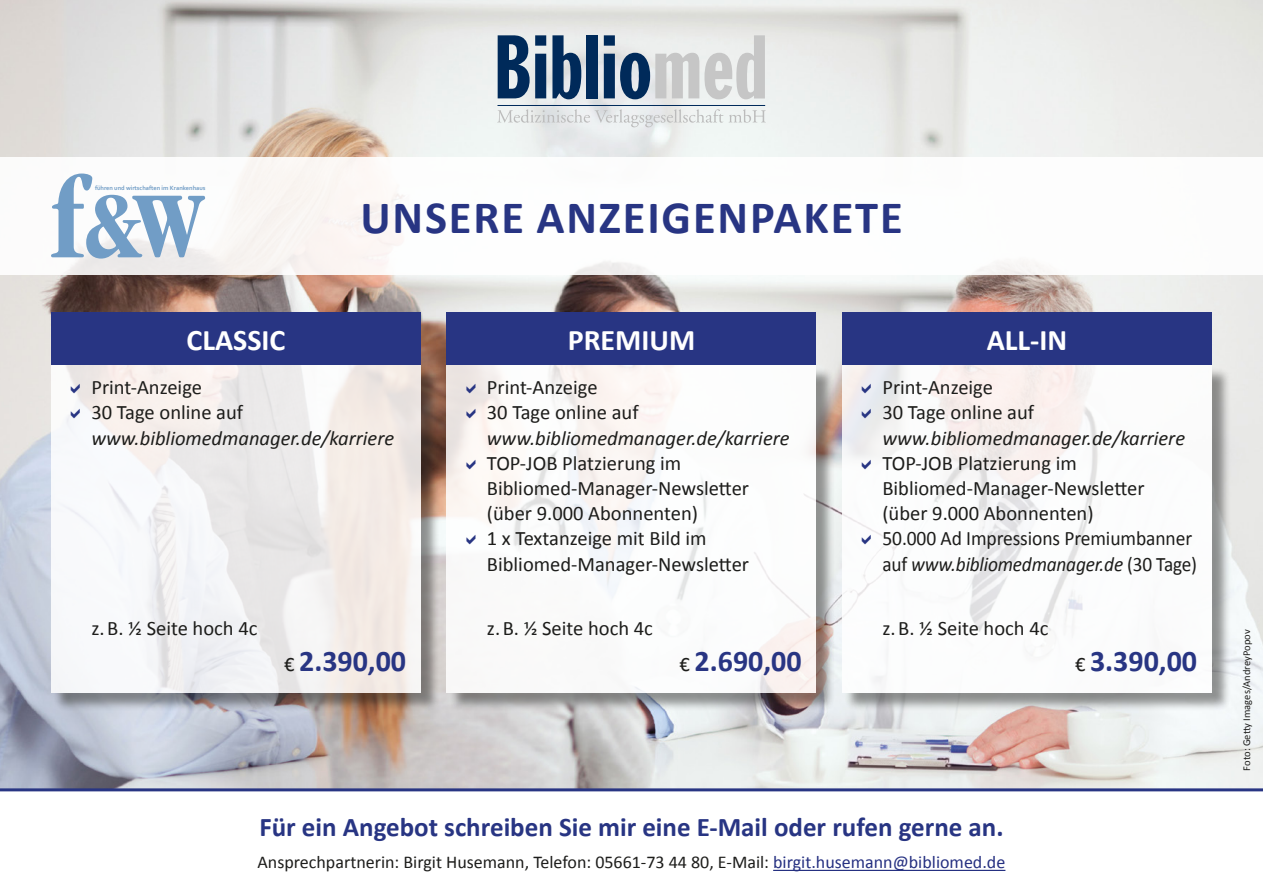
<style>
.page{position:relative;width:1263px;height:893px;background:#fff}
.page>*{position:absolute;margin:0;border:0;box-sizing:border-box;transform-origin:0 0}
.t1{font:700 46.5px "Calibri";letter-spacing:.04em;color:#283583}
.t2{font:700 30px "Calibri";color:#283583}
.t3{font:700 30px "Calibri";color:#fff}
.t4{font:700 27px "Calibri";color:#283583}
.t5{font:20.55px/25.2px "Calibri";color:#1d1d1b}
.t6{font:italic 20.55px "Calibri";color:#1d1d1b}
.t7{font:18px "Calibri";color:#1d1d1b}
.t8{font:10.5px "Calibri";color:#1d1d1b}
.t9{font:700 6.3px "Corbel";color:#719dc6}
.s1{font-style:italic}
.s2{font-weight:400;font-size:20.55px;color:#1d1d1b}
.s3{color:#253081}
</style>
<div class="page">
<img style="left:0;top:0;width:1263px;height:788px">
<div style="left:0;top:157px;width:1263px;height:117px;background:#fff"></div>
<hr style="left:773px;top:870px;width:232px;height:1px;background:#253081">
<div style="left:53px;top:367px;width:387px;height:344px;background:#1d1d1b;opacity:.55"></div>
<svg style="left:51px;top:365px;width:370px;height:327px"></svg>
<div style="left:449px;top:367px;width:386px;height:344px;background:#1d1d1b;opacity:.55"></div>
<div style="left:446px;top:365px;width:370px;height:327px;background:#fff"></div>
<div style="left:844px;top:367px;width:387px;height:344px;background:#1d1d1b;opacity:.55"></div>
<svg style="left:842px;top:365px;width:370px;height:327px"></svg>
<hr style="left:0;top:788px;width:1263px;height:3px;background:#283583">
<div style="left:51px;top:313px;width:370px;height:52px;background:#283583"></div>
<div style="left:446px;top:313px;width:370px;height:52px;background:#283583"></div>
<div style="left:842px;top:313px;width:370px;height:52px;background:#283583"></div>
<svg style="left:498px;top:35px;width:48px;height:63px;background:#466486"></svg>
<svg style="left:552px;top:35px;width:29px;height:64px;background:#526e8d"></svg>
<div style="left:586px;top:35px;width:12px;height:63px;background:#002a5a"></div>
<svg style="left:604px;top:35px;width:161px;height:64px;background:#bac1c8"></svg>
<svg style="left:497px;top:109px;width:226px;height:18px"></svg>
<svg style="left:729px;top:109px;width:37px;height:14px"></svg>
<hr style="left:497px;top:105px;width:268px;height:1px;background:#002a5a">
<svg style="left:51px;top:174px;width:154px;height:85px"></svg>
<svg style="left:71px;top:384px;width:9px;height:10px"></svg>
<svg style="left:71px;top:409px;width:9px;height:10px"></svg>
<svg style="left:466px;top:384px;width:9px;height:10px"></svg>
<svg style="left:466px;top:409px;width:9px;height:10px"></svg>
<svg style="left:466px;top:459px;width:3px;height:10px"></svg>
<svg style="left:862px;top:384px;width:9px;height:10px"></svg>
<svg style="left:862px;top:409px;width:9px;height:10px"></svg>
<svg style="left:862px;top:459px;width:9px;height:10px"></svg>
<svg style="left:862px;top:535px;width:9px;height:10px"></svg>
<p class="t9" style="left:95px;top:184px;width:112px">führen und wirtschaften im Krankenhaus</p>
<h1 class="t1" style="left:360px;top:189px;width:544px">UNSERE ANZEIGENPAKETE</h1>
<h2 class="t3" style="left:186px;top:321px;width:100px">CLASSIC</h2>
<p class="t5" style="left:91px;top:374px;width:153px">Print-Anzeige<br>30 Tage online auf</p>
<p class="t6" style="left:91px;top:425px;width:304px">www.bibliomedmanager.de/karriere</p>
<h2 class="t3" style="left:568px;top:321px;width:129px">PREMIUM</h2>
<p class="t5" style="left:487px;top:374px;width:153px">Print-Anzeige<br>30 Tage online auf</p>
<p class="t6" style="left:487px;top:425px;width:304px">www.bibliomedmanager.de/karriere</p>
<p class="t5" style="left:487px;top:449px;width:264px">TOP-JOB Platzierung im<br>Bibliomed-Manager-Newsletter (über 9.000 Abonnenten)<br>1 x Textanzeige mit Bild im<br>Bibliomed-Manager-Newsletter</p>
<h2 class="t3" style="left:987px;top:321px;width:82px">ALL-IN</h2>
<p class="t5" style="left:882px;top:374px;width:153px">Print-Anzeige<br>30 Tage online auf</p>
<p class="t6" style="left:882px;top:425px;width:304px">www.bibliomedmanager.de/karriere</p>
<p class="t5" style="left:882px;top:449px;width:316px">TOP-JOB Platzierung im<br>Bibliomed-Manager-Newsletter<br>(über 9.000 Abonnenten)<br>50.000 Ad Impressions Premiumbanner auf <span class="s1">www.bibliomedmanager.de</span> (30 Tage)</p>
<p class="t5" style="left:91px;top:614px;width:168px">z.B. ½ Seite hoch 4c</p>
<p class="t5" style="left:487px;top:615px;width:168px">z.B. ½ Seite hoch 4c</p>
<p class="t5" style="left:882px;top:615px;width:168px">z.B. ½ Seite hoch 4c</p>
<h2 class="t2" style="left:284px;top:642px;width:124px"><span class="s2">€</span> 2.390,00</h2>
<h2 class="t2" style="left:679px;top:642px;width:124px"><span class="s2">€</span> 2.690,00</h2>
<h2 class="t2" style="left:1075px;top:642px;width:124px"><span class="s2">€</span> 3.390,00</h2>
<h3 class="t4" style="left:259px;top:810px;width:746px">Für ein Angebot schreiben Sie mir eine E-Mail oder rufen gerne an.</h3>
<p class="t7" style="left:258px;top:851px;width:749px">Ansprechpartnerin: Birgit Husemann, Telefon: 05661-73 44 80, E-Mail: <span class="s3">birgit.husemann@bibliomed.de</span></p>
<p class="t8" style="left:1240px;top:770px;width:142px;rotate:-90deg">Foto: Getty Images/AndreyPopov</p>
</div>
